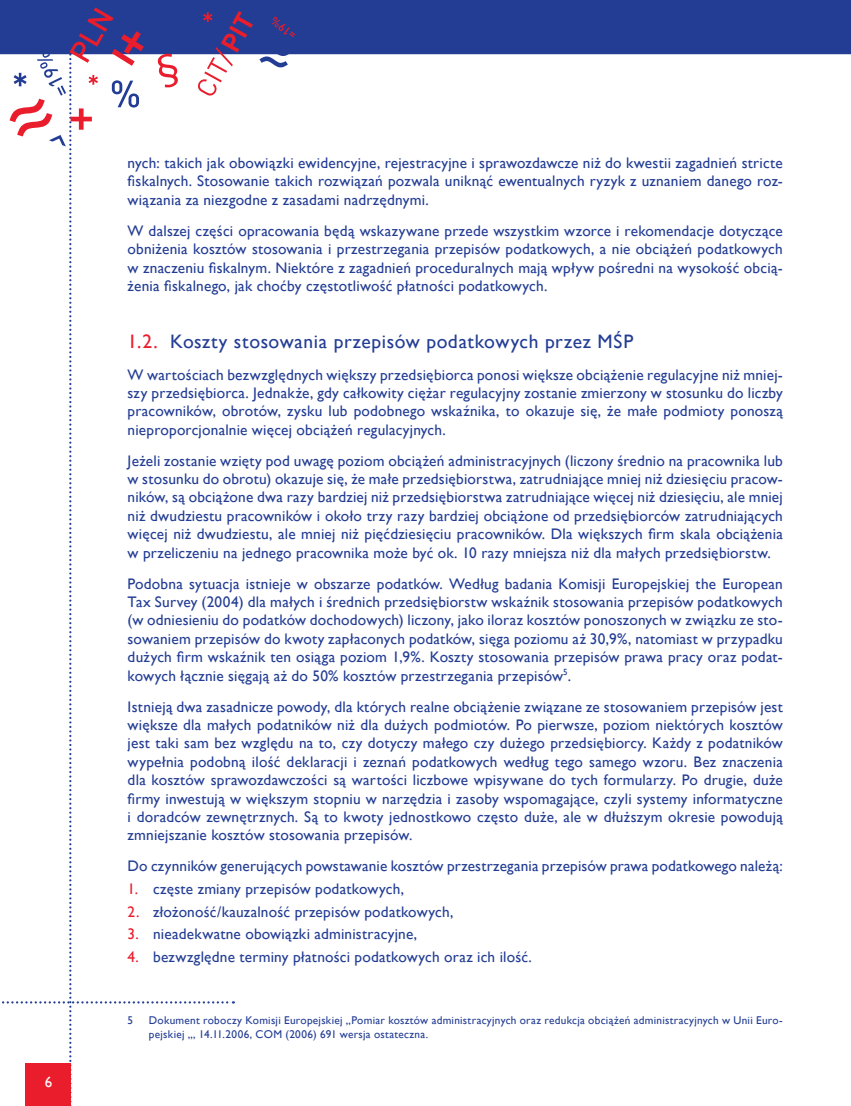
<style>
.page{position:relative;width:851px;height:1106px;background:#fff}
.page>*{position:absolute;margin:0;border:0;box-sizing:border-box;transform-origin:0 0}
.t1{font:19.5px "Gill Sans";letter-spacing:.03em;color:#233d94}
.t2{font:15.3px/18.3px "Gill Sans";letter-spacing:.01em;color:#233d94;text-align:justify}
.t3{font:15px "Gill Sans";color:#fff}
.t4{font:11.25px/13.5px "Gill Sans";letter-spacing:.025em;color:#233d94}
.s1{color:#ea1d2c}
</style>
<div class="page">
<div style="left:253px;top:0;width:597px;height:54px;background:#233d94"></div>
<svg style="left:259px;top:45px;width:31px;height:22px"></svg>
<svg style="left:271px;top:17px;width:24px;height:20px"></svg>
<svg style="left:311px;top:15px;width:18px;height:18px"></svg>
<svg style="left:0;top:0;width:253px;height:1106px"></svg>
<p class="t3" style="left:45px;top:1072px;width:9px">6</p>
<p class="t2" style="left:128px;top:154px;width:656px">nych: takich jak obowiązki ewidencyjne, rejestracyjne i sprawozdawcze niż do kwestii zagadnień stricte fiskalnych. Stosowanie takich rozwiązań pozwala uniknąć ewentualnych ryzyk z uznaniem danego roz&shy;wiązania za niezgodne z zasadami nadrzędnymi.</p>
<p class="t2" style="left:128px;top:222px;width:656px">W dalszej części opracowania będą wskazywane przede wszystkim wzorce i rekomendacje dotyczące obniżenia kosztów stosowania i przestrzegania przepisów podatkowych, a nie obciążeń podatkowych w znaczeniu fiskalnym. Niektóre z zagadnień proceduralnych mają wpływ pośredni na wysokość obcią&shy;żenia fiskalnego, jak choćby częstotliwość płatności podatkowych.</p>
<p class="t1" style="left:128px;top:330px;width:507px"><span class="s1">1.2.</span> Koszty stosowania przepisów podatkowych przez MŚP</p>
<p class="t2" style="left:128px;top:365px;width:656px">W wartościach bezwzględnych większy przedsiębiorca ponosi większe obciążenie regulacyjne niż mniej&shy;szy przedsiębiorca. Jednakże, gdy całkowity ciężar regulacyjny zostanie zmierzony w stosunku do liczby pracowników, obrotów, zysku lub podobnego wskaźnika, to okazuje się, że małe podmioty ponoszą nieproporcjonalnie więcej obciążeń regulacyjnych.</p>
<p class="t2" style="left:128px;top:452px;width:656px">Jeżeli zostanie wzięty pod uwagę poziom obciążeń administracyjnych (liczony średnio na pracownika lub w stosunku do obrotu) okazuje się, że małe przedsiębiorstwa, zatrudniające mniej niż dziesięciu pracow&shy;ników, są obciążone dwa razy bardziej niż przedsiębiorstwa zatrudniające więcej niż dziesięciu, ale mniej niż dwudziestu pracowników i około trzy razy bardziej obciążone od przedsiębiorców zatrudniających więcej niż dwudziestu, ale mniej niż pięćdziesięciu pracowników. Dla większych firm skala obciążenia w przeliczeniu na jednego pracownika może być ok. 10 razy mniejsza niż dla małych przedsiębiorstw.</p>
<p class="t2" style="left:128px;top:574px;width:656px">Podobna sytuacja istnieje w obszarze podatków. Według badania Komisji Europejskiej the European Tax Survey (2004) dla małych i średnich przedsiębiorstw wskaźnik stosowania przepisów podatkowych (w odniesieniu do podatków dochodowych) liczony, jako iloraz kosztów ponoszonych w związku ze sto&shy;sowaniem przepisów do kwoty zapłaconych podatków, sięga poziomu aż 30,9%, natomiast w przypadku dużych firm wskaźnik ten osiąga poziom 1,9%. Koszty stosowania przepisów prawa pracy oraz podat&shy;kowych łącznie sięgają aż do 50% kosztów przestrzegania przepisów<sup>5</sup>.</p>
<p class="t2" style="left:128px;top:697px;width:656px">Istnieją dwa zasadnicze powody, dla których realne obciążenie związane ze stosowaniem przepisów jest większe dla małych podatników niż dla dużych podmiotów. Po pierwsze, poziom niektórych kosztów jest taki sam bez względu na to, czy dotyczy małego czy dużego przedsiębiorcy. Każdy z podatników wypełnia podobną ilość deklaracji i zeznań podatkowych według tego samego wzoru. Bez znaczenia dla kosztów sprawozdawczości są wartości liczbowe wpisywane do tych formularzy. Po drugie, duże firmy inwestują w większym stopniu w narzędzia i zasoby wspomagające, czyli systemy informatyczne i doradców zewnętrznych. Są to kwoty jednostkowo często duże, ale w dłuższym okresie powodują zmniejszanie kosztów stosowania przepisów.</p>
<p class="t2" style="left:128px;top:857px;width:656px">Do czynników generujących powstawanie kosztów przestrzegania przepisów prawa podatkowego należą:</p>
<p class="t2" style="left:128px;top:880px;width:278px"><span class="s1">1.</span> częste zmiany przepisów podatkowych,</p>
<p class="t2" style="left:128px;top:902px;width:327px"><span class="s1">2.</span> złożoność/kauzalność przepisów podatkowych,</p>
<p class="t2" style="left:128px;top:925px;width:291px"><span class="s1">3.</span> nieadekwatne obowiązki administracyjne,</p>
<p class="t2" style="left:128px;top:947px;width:405px"><span class="s1">4.</span> bezwzględne terminy płatności podatkowych oraz ich ilość.</p>
<p class="t4" style="left:128px;top:1014px;width:7px">5</p>
<p class="t4" style="left:149px;top:1014px;width:635px">Dokument roboczy Komisji Europejskiej „Pomiar kosztów administracyjnych oraz redukcja obciążeń administracyjnych w Unii Euro&shy;pejskiej „, 14.11.2006, COM (2006) 691 wersja ostateczna.</p>
</div>
